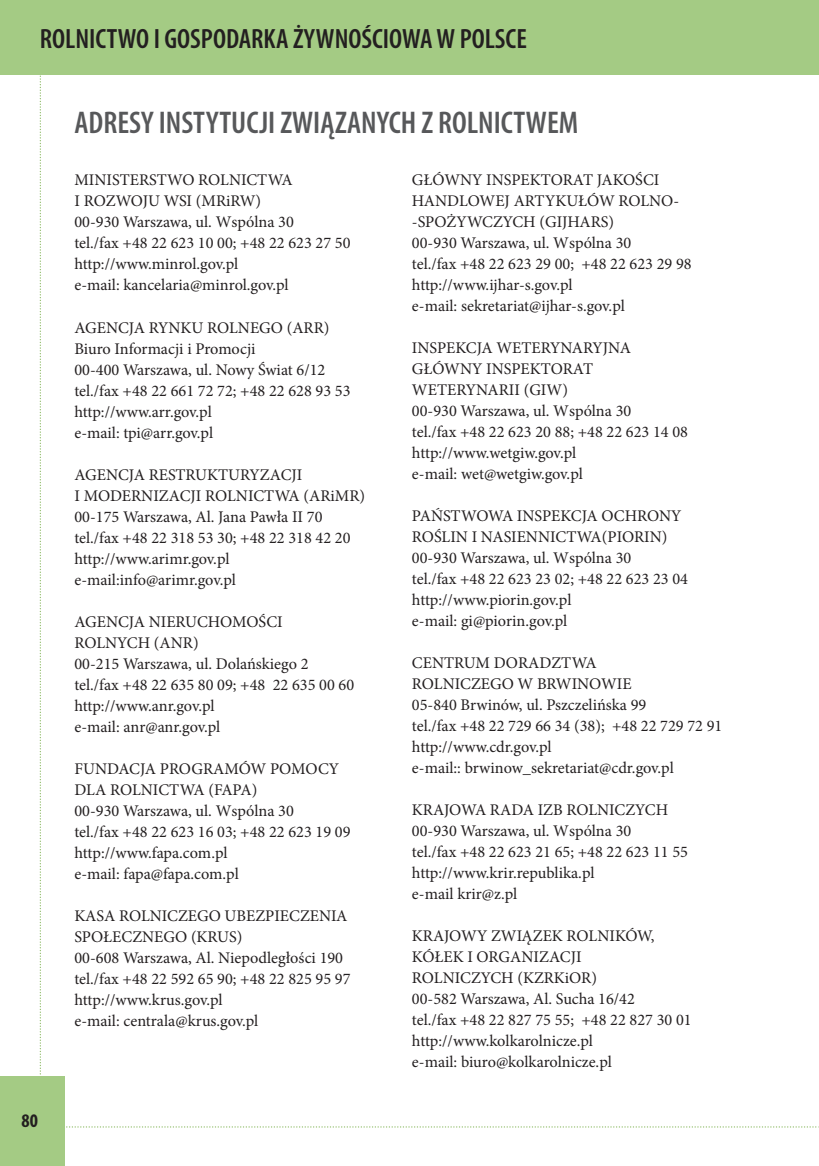
<style>
.page{position:relative;width:819px;height:1166px;background:#fff}
.page>*{position:absolute;margin:0;border:0;box-sizing:border-box;transform-origin:0 0}
.t1{font:600 condensed 31.5px "Myriad Pro";color:#57585a}
.t2{font:600 condensed 28px "Myriad Pro";color:#231f20}
.t3{font:700 condensed 19.25px "Myriad Pro";color:#231f20}
.t4{font:16.28px/21px "Minion Pro";color:#231f20}
</style>
<div class="page">
<svg style="left:64px;top:1126px;width:755px;height:1px"></svg>
<svg style="left:40px;top:74px;width:1px;height:1001px"></svg>
<div style="left:0;top:1076px;width:64px;height:90px;background:#a4cb84"></div>
<div style="left:0;top:0;width:819px;height:74px;background:#a4cb84"></div>
<h2 class="t2" style="left:40px;top:28px;width:488px">ROLNICTWO I GOSPODARKA ŻYWNOŚCIOWA W POLSCE</h2>
<h1 class="t1" style="left:74px;top:110px;width:505px">ADRESY INSTYTUCJI ZWIĄZANYCH Z ROLNICTWEM</h1>
<p class="t3" style="left:22px;top:1113px;width:18px">80</p>
<p class="t4" style="left:74px;top:171px;width:277px">MINISTERSTWO ROLNICTWA<br>I ROZWOJU WSI (MRiRW)<br>00-930 Warszawa, ul. Wspólna 30<br>tel./fax +48 22 623 10 00; +48 22 623 27 50 http://www.minrol.gov.pl<br>e-mail: kancelaria@minrol.gov.pl</p>
<p class="t4" style="left:74px;top:318px;width:277px">AGENCJA RYNKU ROLNEGO (ARR)<br>Biuro Informacji i Promocji<br>00-400 Warszawa, ul. Nowy Świat 6/12 tel./fax +48 22 661 72 72; +48 22 628 93 53 http://www.arr.gov.pl<br>e-mail: tpi@arr.gov.pl</p>
<p class="t4" style="left:74px;top:465px;width:292px">AGENCJA RESTRUKTURYZACJI<br>I MODERNIZACJI ROLNICTWA (ARiMR)<br>00-175 Warszawa, Al. Jana Pawła II 70 tel./fax +48 22 318 53 30; +48 22 318 42 20 http://www.arimr.gov.pl e-mail:info@arimr.gov.pl</p>
<p class="t4" style="left:74px;top:612px;width:281px">AGENCJA NIERUCHOMOŚCI<br>ROLNYCH (ANR)<br>00-215 Warszawa, ul. Dolańskiego 2 tel./fax +48 22 635 80 09; +48 22 635 00 60 http://www.anr.gov.pl<br>e-mail: anr@anr.gov.pl</p>
<p class="t4" style="left:74px;top:759px;width:277px">FUNDACJA PROGRAMÓW POMOCY<br>DLA ROLNICTWA (FAPA)<br>00-930 Warszawa, ul. Wspólna 30<br>tel./fax +48 22 623 16 03; +48 22 623 19 09 http://www.fapa.com.pl<br>e-mail: fapa@fapa.com.pl</p>
<p class="t4" style="left:74px;top:906px;width:277px">KASA ROLNICZEGO UBEZPIECZENIA<br>SPOŁECZNEGO (KRUS)<br>00-608 Warszawa, Al. Niepodległości 190 tel./fax +48 22 592 65 90; +48 22 825 95 97 http://www.krus.gov.pl<br>e-mail: centrala@krus.gov.pl</p>
<p class="t4" style="left:412px;top:171px;width:281px">GŁÓWNY INSPEKTORAT JAKOŚCI<br>HANDLOWEJ ARTYKUŁÓW ROLNO--SPOŻYWCZYCH (GIJHARS)<br>00-930 Warszawa, ul. Wspólna 30<br>tel./fax +48 22 623 29 00; +48 22 623 29 98 http://www.ijhar-s.gov.pl<br>e-mail: sekretariat@ijhar-s.gov.pl</p>
<p class="t4" style="left:412px;top:339px;width:277px">INSPEKCJA WETERYNARYJNA<br>GŁÓWNY INSPEKTORAT<br>WETERYNARII (GIW)<br>00-930 Warszawa, ul. Wspólna 30<br>tel./fax +48 22 623 20 88; +48 22 623 14 08 http://www.wetgiw.gov.pl<br>e-mail: wet@wetgiw.gov.pl</p>
<p class="t4" style="left:412px;top:507px;width:277px">PAŃSTWOWA INSPEKCJA OCHRONY<br>ROŚLIN I NASIENNICTWA(PIORIN)<br>00-930 Warszawa, ul. Wspólna 30<br>tel./fax +48 22 623 23 02; +48 22 623 23 04 http://www.piorin.gov.pl<br>e-mail: gi@piorin.gov.pl</p>
<p class="t4" style="left:412px;top:654px;width:312px">CENTRUM DORADZTWA<br>ROLNICZEGO W BRWINOWIE<br>05-840 Brwinów, ul. Pszczelińska 99<br>tel./fax +48 22 729 66 34 (38); +48 22 729 72 91 http://www.cdr.gov.pl<br>e-mail:: brwinow_sekretariat@cdr.gov.pl</p>
<p class="t4" style="left:412px;top:801px;width:277px">KRAJOWA RADA IZB ROLNICZYCH<br>00-930 Warszawa, ul. Wspólna 30<br>tel./fax +48 22 623 21 65; +48 22 623 11 55 http://www.krir.republika.pl<br>e-mail krir@z.pl</p>
<p class="t4" style="left:412px;top:927px;width:281px">KRAJOWY ZWIĄZEK ROLNIKÓW,<br>KÓŁEK I ORGANIZACJI<br>ROLNICZYCH (KZRKiOR)<br>00-582 Warszawa, Al. Sucha 16/42<br>tel./fax +48 22 827 75 55; +48 22 827 30 01 http://www.kolkarolnicze.pl<br>e-mail: biuro@kolkarolnicze.pl</p>
</div>
